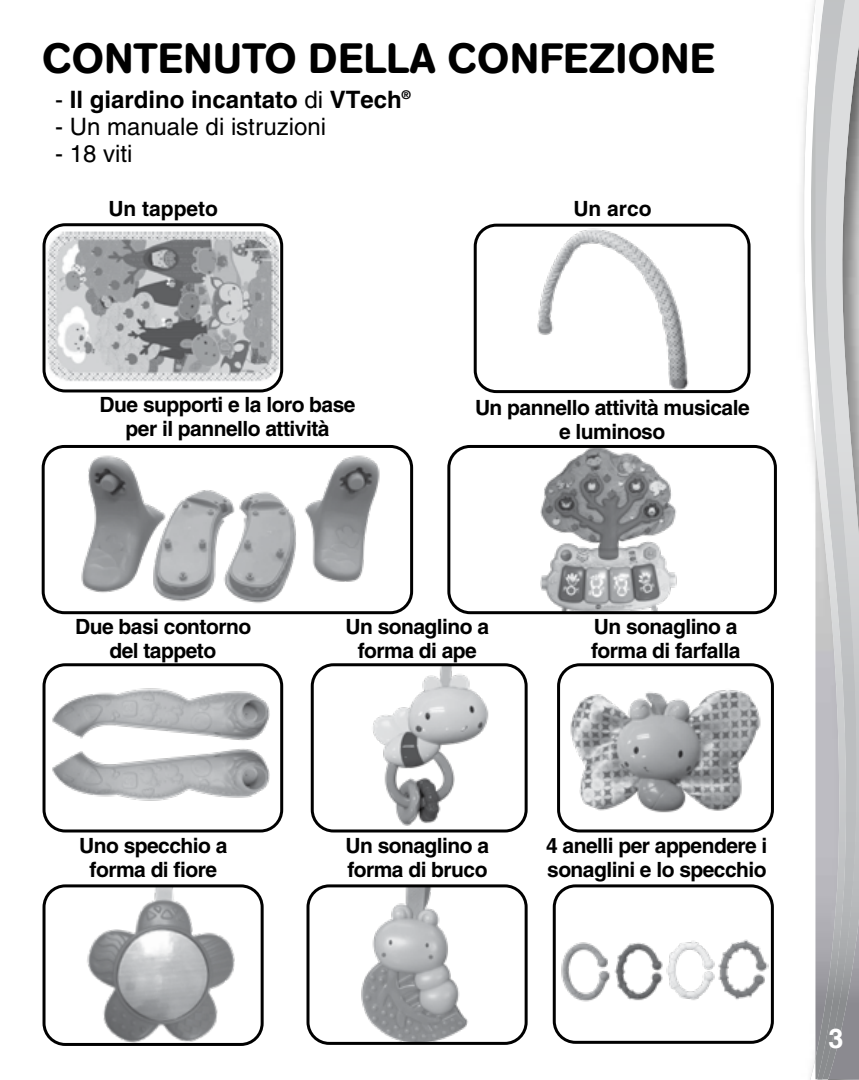
<style>
.page{position:relative;width:859px;height:1080px;background:#fff}
.page>*{position:absolute;margin:0;border:0;box-sizing:border-box;transform-origin:0 0}
.t1{font:500 42px "AG Book Rounded";letter-spacing:.02em;color:#000}
.t2{font:700 27px "Helvetica";color:#fff}
.t3{font:500 24px "Helvetica";color:#000}
.t4{font:700 24px "Helvetica";color:#000}
.t5{font:700 21px/24px "Helvetica";letter-spacing:-.025em;color:#000;text-align:center}
.t6{font:700 21px "Helvetica";color:#000}
.s1{font-weight:500}
.s2{font-weight:400}
</style>
<div class="page">
<img style="left:46px;top:232px;width:233px;height:149px">
<div style="left:43px;top:223px;width:240px;height:169px;border:3px solid #000;border-radius:21px"></div>
<img style="left:47px;top:678px;width:223px;height:123px">
<div style="left:43px;top:663px;width:240px;height:169px;border:3px solid #000;border-radius:21px"></div>
<img style="left:87px;top:888px;width:173px;height:154px">
<div style="left:43px;top:884px;width:221px;height:162px;border:3px solid #000;border-radius:21px"></div>
<img style="left:361px;top:888px;width:163px;height:153px">
<div style="left:306px;top:884px;width:222px;height:161px;border:3px solid #000;border-radius:21px"></div>
<img style="left:561px;top:939px;width:208px;height:63px">
<div style="left:553px;top:884px;width:221px;height:160px;border:3px solid #000;border-radius:21px"></div>
<img style="left:373px;top:667px;width:151px;height:162px">
<div style="left:311px;top:663px;width:217px;height:169px;border:3px solid #000;border-radius:21px"></div>
<img style="left:560px;top:671px;width:211px;height:154px">
<div style="left:557px;top:663px;width:217px;height:169px;border:3px solid #000;border-radius:21px"></div>
<img style="left:50px;top:448px;width:330px;height:163px">
<div style="left:42px;top:445px;width:371px;height:169px;border:3px solid #000;border-radius:21px"></div>
<img style="left:540px;top:449px;width:137px;height:161px">
<div style="left:447px;top:445px;width:330px;height:169px;border:3px solid #000;border-radius:21px"></div>
<svg style="left:803px;top:0;width:12px;height:1080px"></svg>
<img style="left:849px;top:0;width:10px;height:1079px">
<img style="left:815px;top:0;width:34px;height:1079px">
<img style="left:537px;top:228px;width:152px;height:161px">
<div style="left:474px;top:224px;width:276px;height:169px;border:3px solid #000;border-radius:21px"></div>
<h1 class="t1" style="left:42px;top:33px;width:674px">CONTENUTO DELLA CONFEZIONE</h1>
<p class="t4" style="left:55px;top:85px;width:357px"><span class="s1">-</span> Il giardino incantato <span class="s2">di</span> VTech<sup>®</sup></p>
<p class="t3" style="left:55px;top:113px;width:272px">- Un manuale di istruzioni</p>
<p class="t3" style="left:55px;top:140px;width:79px">- 18 viti</p>
<p class="t6" style="left:108px;top:196px;width:111px">Un tappeto</p>
<p class="t5" style="left:573px;top:197px;width:80px">Un arco</p>
<p class="t5" style="left:100px;top:392px;width:257px">Due supporti e la loro base per il pannello attività</p>
<p class="t5" style="left:475px;top:395px;width:276px">Un pannello attività musicale e luminoso</p>
<p class="t5" style="left:75px;top:614px;width:177px">Due basi contorno del tappeto</p>
<p class="t5" style="left:79px;top:833px;width:150px">Uno specchio a forma di fiore</p>
<p class="t5" style="left:345px;top:614px;width:145px">Un sonaglino a forma di ape</p>
<p class="t5" style="left:591px;top:614px;width:151px;text-align:left">Un sonaglino a forma di farfalla</p>
<p class="t5" style="left:345px;top:833px;width:145px;text-align:left">Un sonaglino a forma di bruco</p>
<p class="t5" style="left:546px;top:833px;width:223px;text-align:left">4 anelli per appendere i sonaglini e lo specchio</p>
<p class="t2" style="left:828px;top:1022px;width:17px">3</p>
</div>
